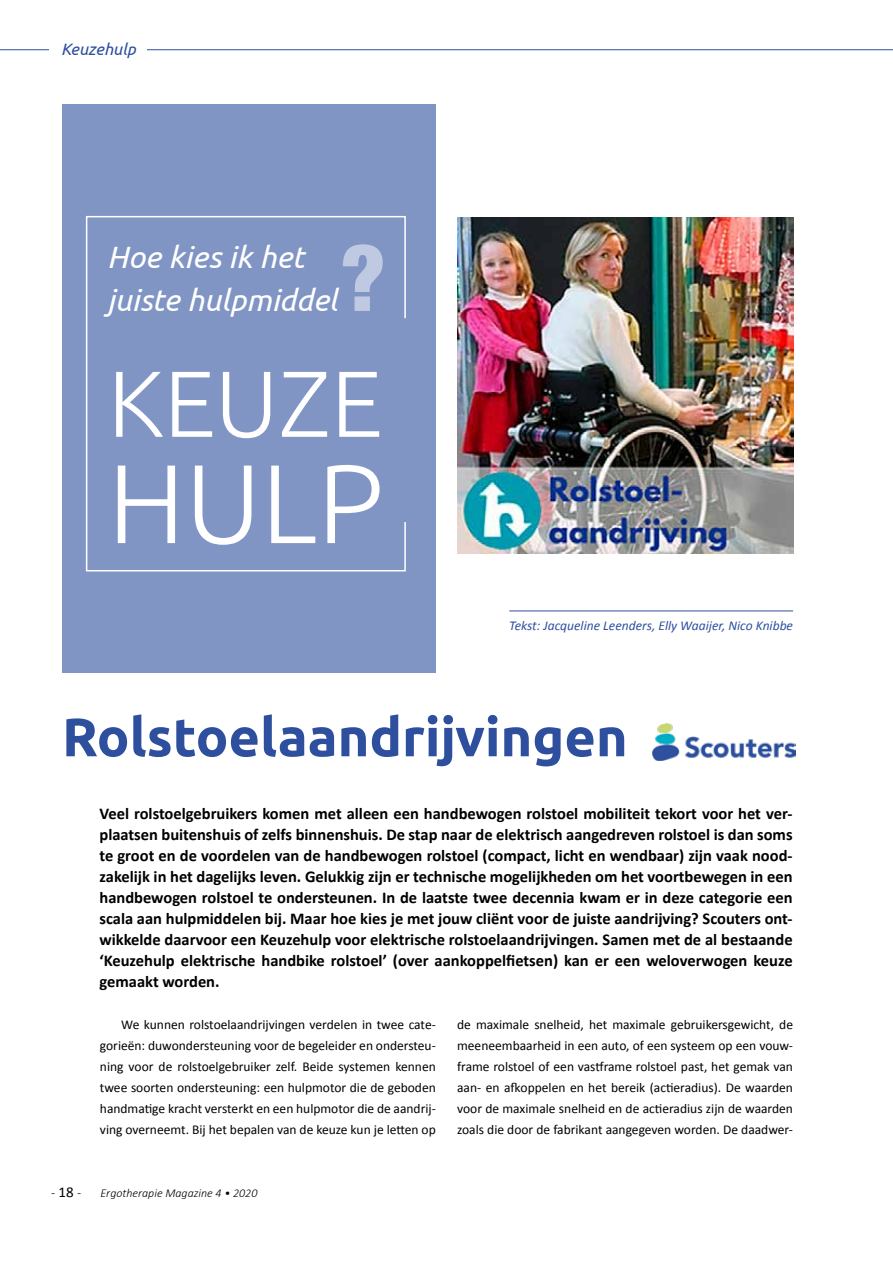
<style>
.page{position:relative;width:893px;height:1263px;background:#fff}
.page>*{position:absolute;margin:0;border:0;box-sizing:border-box;transform-origin:0 0}
.t1{font:300 111.9px "Ubuntu";color:#fff}
.t2{font:300 93.6px "Ubuntu";color:#fff}
.t3{font:700 54px "Ubuntu";color:#2d4f9e}
.t4{font:italic 30.75px/42.6px "Ubuntu";color:#fff}
.t5{font:700 16.5px/21px "Calibri";color:#000;text-align:justify}
.t6{font:italic 16.5px "Ubuntu";color:#2d4f9e}
.t7{font:13.5px/21px "Calibri";color:#000;text-align:justify}
.t8{font:italic 13.5px "Calibri";color:#2d4f9e}
.t9{font:300 13.5px "Calibri";color:#000}
.t10{font:italic 300 12px "Calibri";color:#000}
.s1{font-weight:400;font-size:15px}
</style>
<div class="page">
<hr style="left:0;top:49px;width:893px;height:1px;background:#2d4f9e">
<hr style="left:509px;top:611px;width:284px;height:1px;background:#2d4f9e">
<div style="left:62px;top:104px;width:374px;height:568px;background:#8195c4"></div>
<svg style="left:85px;top:216px;width:321px;height:356px"></svg>
<svg style="left:343px;top:244px;width:40px;height:67px"></svg>
<img style="left:457px;top:217px;width:336px;height:336px">
<img style="left:652px;top:724px;width:144px;height:37px">
<div style="left:50px;top:43px;width:97px;height:15px;background:#fff"></div>
<p class="t6" style="left:61px;top:39px;width:76px">Keuzehulp</p>
<h3 class="t4" style="left:107px;top:235px;width:232px">Hoe kies ik het juiste hulpmiddel</h3>
<h2 class="t2" style="left:108px;top:347px;width:277px">KEUZE</h2>
<h1 class="t1" style="left:108px;top:436px;width:277px">HULP</h1>
<p class="t8" style="left:509px;top:617px;width:285px">Tekst: Jacqueline Leenders, Elly Waaijer, Nico Knibbe</p>
<h3 class="t3" style="left:62px;top:704px;width:567px">Rolstoelaandrijvingen</h3>
<p class="t5" style="left:99px;top:802px;width:695px">Veel rolstoelgebruikers komen met alleen een handbewogen rolstoel mobiliteit tekort voor het ver&shy;plaatsen buitenshuis of zelfs binnenshuis. De stap naar de elektrisch aangedreven rolstoel is dan soms te groot en de voordelen van de handbewogen rolstoel (compact, licht en wendbaar) zijn vaak nood&shy;zakelijk in het dagelijks leven. Gelukkig zijn er technische mogelijkheden om het voortbewegen in een handbewogen rolstoel te ondersteunen. In de laatste twee decennia kwam er in deze categorie een scala aan hulpmiddelen bij. Maar hoe kies je met jouw cliënt voor de juiste aandrijving? Scouters ont&shy;wikkelde daarvoor een Keuzehulp voor elektrische rolstoelaandrijvingen. Samen met de al bestaande ‘Keuzehulp elektrische handbike rolstoel’ (over aankoppelfietsen) kan er een weloverwogen keuze gemaakt worden.</p>
<p class="t7" style="left:100px;top:1014px;width:337px;text-indent:21px">We kunnen rolstoelaandrijvingen verdelen in twee cate&shy;gorieën: duwondersteuning voor de begeleider en ondersteu&shy;ning voor de rolstoelgebruiker zelf. Beide systemen kennen twee soorten ondersteuning: een hulpmotor die de geboden handmatige kracht versterkt en een hulpmotor die de aandrij&shy;ving overneemt. Bij het bepalen van de keuze kun je letten op</p>
<p class="t7" style="left:457px;top:1014px;width:337px">de maximale snelheid, het maximale gebruikersgewicht, de meeneembaarheid in een auto, of een systeem op een vouw&shy;frame rolstoel of een vastframe rolstoel past, het gemak van aan- en afkoppelen en het bereik (actieradius). De waarden voor de maximale snelheid en de actieradius zijn de waarden zoals die door de fabrikant aangegeven worden. De daadwer-</p>
<p class="t9" style="left:51px;top:1184px;width:32px">-<span class="s1">18</span>-</p>
<p class="t10" style="left:101px;top:1186px;width:158px">Ergotherapie Magazine 4 • 2020</p>
</div>
